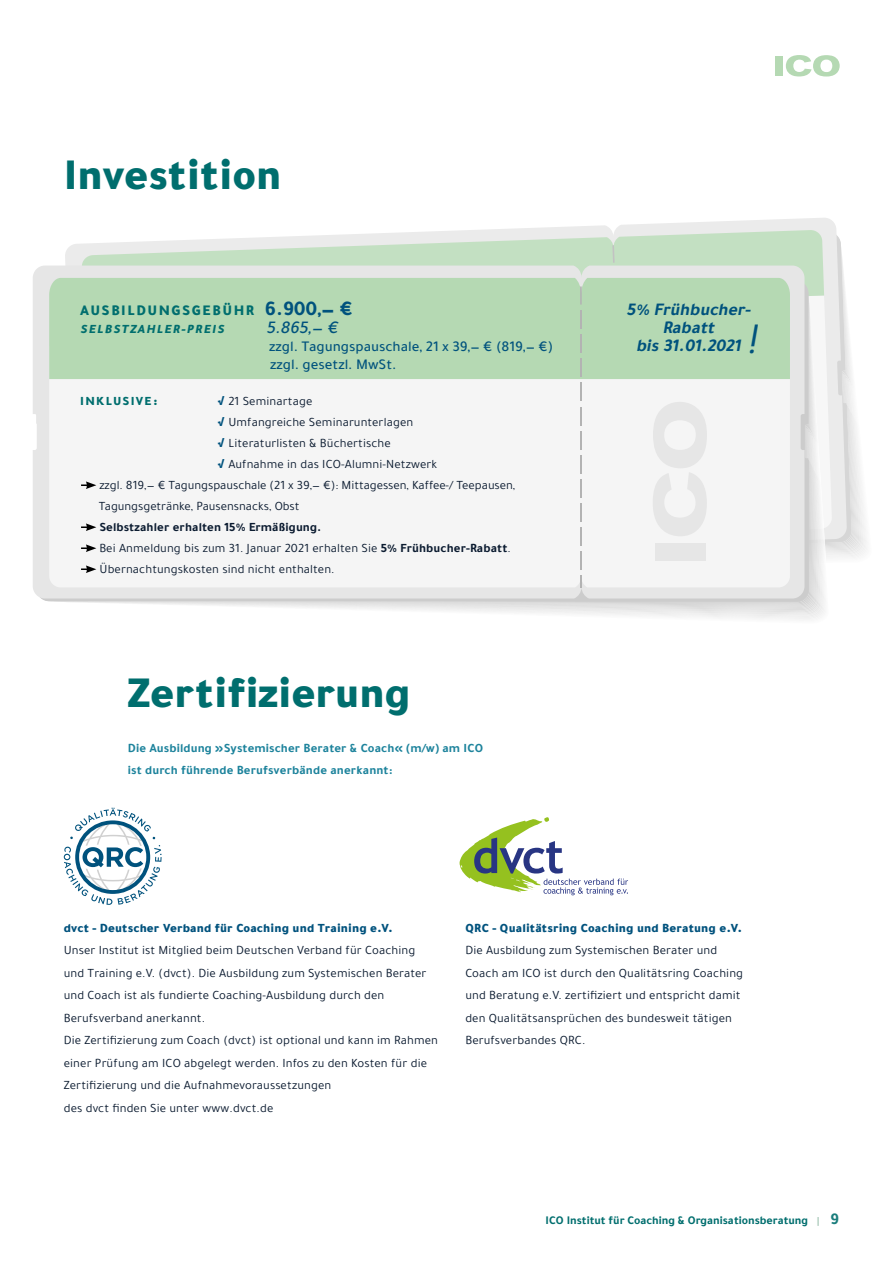
<style>
.page{position:relative;width:893px;height:1263px;background:#fff}
.page>*{position:absolute;margin:0;border:0;box-sizing:border-box;transform-origin:0 0}
.t1{font:900 45px "Tajawal";color:#006e6e}
.t2{font:italic 45px "Tajawal";color:#00527d}
.t3{font:italic 700 18px/18px "Tajawal";color:#00527d;text-align:center}
.t4{font:italic 500 18px "Tajawal";color:#00527d}
.t5{font:500 15px/18px "Tajawal";color:#00527d}
.t6{font:900 15px "Tajawal";letter-spacing:.1em;color:#006e6e}
.t7{font:12.75px/22.5px "Tajawal";letter-spacing:.01em;color:#0b1b30}
.t8{font:700 12.75px/22.5px "Tajawal";letter-spacing:.01em;color:#1d839c}
.t9{font:900 12.75px "Tajawal";letter-spacing:.01em;color:#00527d}
.t10{font:italic 900 12.75px "Tajawal";color:#006e6e}
.t11{font:900 12.75px "Tajawal";letter-spacing:.1em;color:#006e6e}
.t12{font:700 12px "Tajawal";color:#006e6e}
.s1{font-weight:700;font-size:21px;color:#00527d}
.s2{font-weight:900;color:#00527d}
.s3{font-weight:700}
.s4{font-size:10.5px;color:#a7c8b8}
.s5{font-size:16.5px;color:#1a7d7c}
</style>
<div class="page">
<div style="left:776px;top:56px;width:7px;height:20px;background:#b5d9b3"></div>
<svg style="left:786px;top:55px;width:54px;height:21px"></svg>
<svg style="left:64px;top:808px;width:98px;height:97px"></svg>
<svg style="left:459px;top:817px;width:169px;height:78px"></svg>
<svg style="left:65px;top:218px;width:782px;height:339px;fill:#efefef"></svg>
<svg style="left:82px;top:230px;width:742px;height:51px;background:#d3e5d2"></svg>
<svg style="left:612px;top:245px;width:3px;height:21px"></svg>
<div style="left:33px;top:266px;width:771px;height:332px;background:#e6e6e6"></div>
<div style="left:49px;top:379px;width:741px;height:208px;background:#f5f5f5"></div>
<div style="left:49px;top:278px;width:741px;height:101px;background:#b5d9b3"></div>
<svg style="left:580px;top:286px;width:2px;height:19px"></svg>
<svg style="left:580px;top:311px;width:2px;height:18px"></svg>
<svg style="left:580px;top:335px;width:2px;height:18px"></svg>
<svg style="left:580px;top:359px;width:2px;height:18px"></svg>
<svg style="left:580px;top:383px;width:2px;height:18px"></svg>
<svg style="left:580px;top:407px;width:2px;height:18px"></svg>
<svg style="left:580px;top:431px;width:2px;height:18px"></svg>
<svg style="left:580px;top:455px;width:2px;height:18px"></svg>
<svg style="left:580px;top:479px;width:2px;height:18px"></svg>
<svg style="left:580px;top:503px;width:2px;height:18px"></svg>
<svg style="left:580px;top:527px;width:2px;height:19px"></svg>
<svg style="left:580px;top:552px;width:2px;height:18px"></svg>
<svg style="left:580px;top:576px;width:2px;height:12px"></svg>
<div style="left:595px;top:393px;width:180px;height:186px;background:#f5f5f5"></div>
<div style="left:655px;top:543px;width:50px;height:18px;background:#e6e6e6"></div>
<svg style="left:607px;top:338px;width:185px;height:203px"></svg>
<svg style="left:81px;top:481px;width:15px;height:8px"></svg>
<svg style="left:81px;top:523px;width:15px;height:8px"></svg>
<svg style="left:81px;top:544px;width:15px;height:8px"></svg>
<svg style="left:81px;top:565px;width:15px;height:8px"></svg>
<h1 class="t1" style="left:64px;top:136px;width:219px">Investition</h1>
<p class="t6" style="left:80px;top:297px;width:274px">AUSBILDUNGSGEBÜHR <span class="s1">6.900,— €</span></p>
<p class="t10" style="left:80px;top:318px;width:149px">SELBSTZAHLER-PREIS</p>
<h2 class="t4" style="left:266px;top:315px;width:78px">5.865,— €</h2>
<p class="t5" style="left:269px;top:337px;width:286px">zzgl. Tagungspauschale, 21 x 39,— € (819,— €) zzgl. gesetzl. MwSt.</p>
<p class="t11" style="left:80px;top:390px;width:78px">INKLUSIVE:</p>
<p class="t7" style="left:217px;top:390px;width:97px"><span class="s2">√</span> 21 Seminartage</p>
<p class="t7" style="left:217px;top:411px;width:198px"><span class="s2">√</span> Umfangreiche Seminarunterlagen</p>
<p class="t7" style="left:217px;top:432px;width:175px"><span class="s2">√</span> Literaturlisten &amp; Büchertische</p>
<p class="t7" style="left:217px;top:453px;width:222px"><span class="s2">√</span> Aufnahme in das ICO-Alumni-Netzwerk</p>
<p class="t7" style="left:99px;top:474px;width:418px">zzgl. 819,— € Tagungspauschale (21 x 39,— €): Mittagessen, Kaffee-/ Teepausen,</p>
<p class="t7" style="left:99px;top:495px;width:202px">Tagungsgetränke, Pausensnacks, Obst</p>
<p class="t7" style="left:99px;top:517px;width:413px;line-height:21px"><span class="s3">Selbstzahler erhalten 15% Ermäßigung.<br></span>Bei Anmeldung bis zum 31. Januar 2021 erhalten Sie <span class="s3">5% Frühbucher-Rabatt</span>.<br>Übernachtungskosten sind nicht enthalten.</p>
<h1 class="t1" style="left:128px;top:653px;width:284px">Zertifizierung</h1>
<p class="t8" style="left:128px;top:736px;width:357px">Die Ausbildung »Systemischer Berater &amp; Coach« (m/w) am ICO ist durch führende Berufsverbände anerkannt:</p>
<h2 class="t3" style="left:627px;top:300px;width:130px">5% Frühbucher-<br>Rabatt bis31.01.2021</h2>
<h1 class="t2" style="left:747px;top:308px;width:22px">!</h1>
<p class="t9" style="left:64px;top:916px;width:330px">dvct - Deutscher Verband für Coaching und Training e.V.</p>
<p class="t7" style="left:64px;top:939px;width:376px">Unser Institut ist Mitglied beim Deutschen Verband für Coaching und Training e.V. (dvct). Die Ausbildung zum Systemischen Berater und Coach ist als fundierte Coaching-Ausbildung durch den Berufsverband anerkannt.<br>Die Zertifizierung zum Coach (dvct) ist optional und kann im Rahmen einer Prüfung am ICO abgelegt werden. Infos zu den Kosten für die Zertifizierung und die Aufnahmevoraussetzungen<br>des dvct finden Sie unter www.dvct.de</p>
<p class="t9" style="left:465px;top:916px;width:278px">QRC - Qualitätsring Coaching und Beratung e.V.</p>
<p class="t7" style="left:465px;top:939px;width:279px">Die Ausbildung zum Systemischen Berater und Coach am ICO ist durch den Qualitätsring Coaching und Beratung e.V. zertifiziert und entspricht damit den Qualitätsansprüchen des bundesweit tätigen Berufsverbandes QRC.</p>
<p class="t12" style="left:546px;top:1211px;width:294px">ICO Institut für Coaching &amp; Organisationsberatung <span class="s4">|</span> <span class="s5">9</span></p>
</div>
